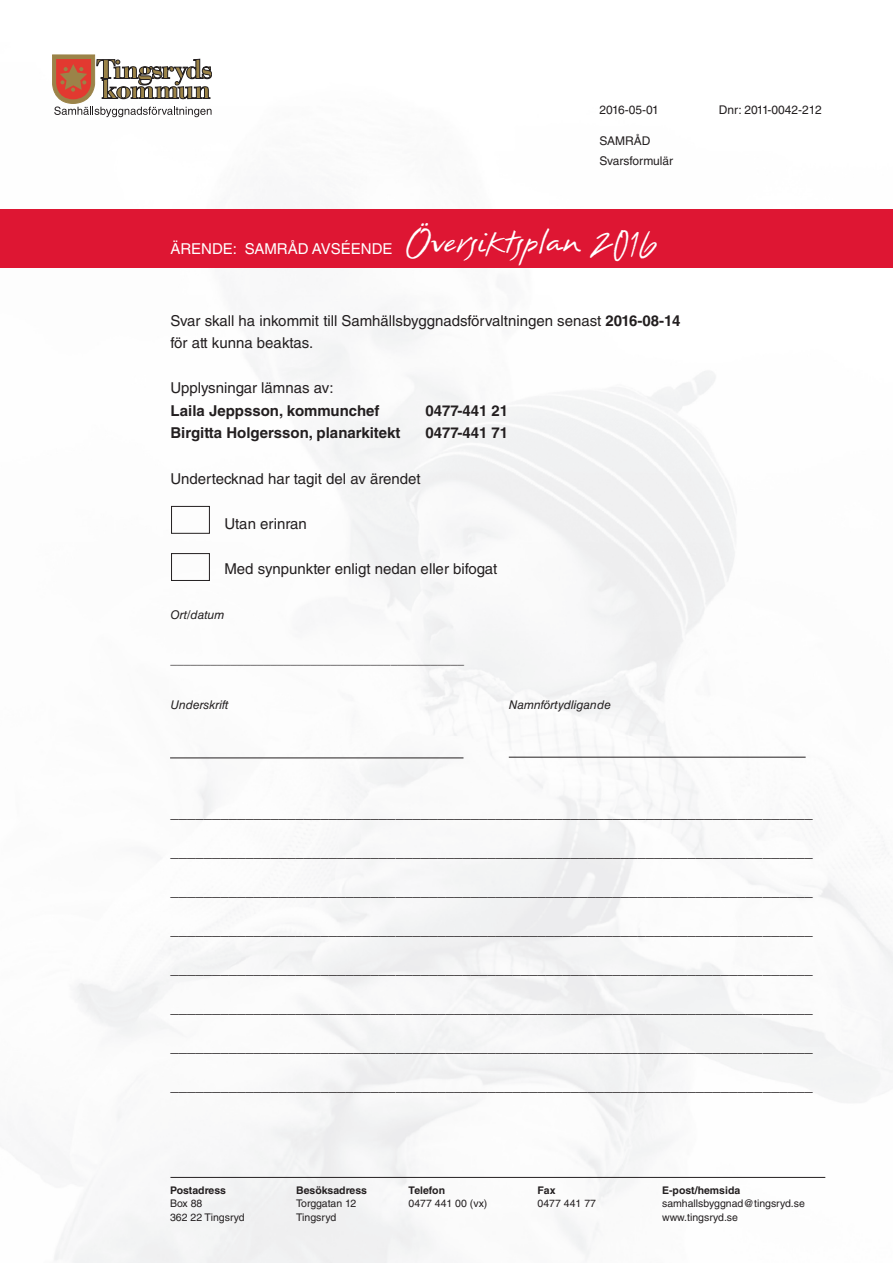
<style>
.page{position:relative;width:893px;height:1263px;background:#fff}
.page>*{position:absolute;margin:0;border:0;box-sizing:border-box;transform-origin:0 0}
.t1{font:43.65px "Erazure";color:#fff}
.t2{font:15px/22.5px "Helvetica LT Std";color:#231f20}
.t3{font:700 15px "Helvetica LT Std";color:#231f20}
.t4{font:15px "Helvetica LT Std";color:#fff}
.t5{font:12px/19.5px "Helvetica LT Std";color:#231f20}
.t6{font:italic 12px "Helvetica LT Std";color:#231f20}
.t7{font:10.5px "Helvetica LT Std";color:#231f20}
.t8{font:700 10.5px "Helvetica LT Std";color:#231f20}
.s1{font-size:36.3px}
.s2{font-weight:700}
</style>
<div class="page">
<svg style="left:52px;top:55px;width:160px;height:62px"></svg>
<div style="left:171px;top:506px;width:39px;height:28px;border:1px solid #231f20"></div>
<div style="left:171px;top:553px;width:39px;height:28px;border:1px solid #231f20"></div>
<hr style="left:170px;top:758px;width:293px;height:1px;background:#231f20">
<hr style="left:509px;top:757px;width:297px;height:1px;background:#231f20">
<hr style="left:170px;top:1177px;width:655px;height:1px;background:#231f20">
<div style="left:0;top:209px;width:893px;height:59px;background:#de1633"></div>
<p class="t5" style="left:600px;top:100px;width:61px">2016-05-01</p>
<p class="t5" style="left:719px;top:100px;width:105px">Dnr: 2011-0042-212</p>
<p class="t5" style="left:600px;top:131px;width:75px">SAMRÅD<br>Svarsformulär</p>
<p class="t4" style="left:170px;top:240px;width:224px">ÄRENDE: SAMRÅD AVSÉENDE</p>
<h1 class="t1" style="left:405px;top:221px;width:253px">Översiktsplan <span class="s1">2016</span></h1>
<p class="t2" style="left:170px;top:309px;width:511px">Svar skall ha inkommit till Samhällsbyggnadsförvaltningen senast <span class="s2">2016-08-14 </span>för att kunna beaktas.</p>
<p class="t2" style="left:170px;top:377px;width:165px">Upplysningar lämnas av:</p>
<p class="t3" style="left:170px;top:402px;width:211px">Laila Jeppsson, kommunchef</p>
<p class="t3" style="left:425px;top:402px;width:84px">0477-441 21</p>
<p class="t3" style="left:170px;top:424px;width:231px">Birgitta Holgersson, planarkitekt</p>
<p class="t3" style="left:425px;top:424px;width:84px">0477-441 71</p>
<p class="t2" style="left:170px;top:467px;width:252px">Undertecknad har tagit del av ärendet</p>
<p class="t2" style="left:224px;top:512px;width:84px">Utan erinran</p>
<p class="t2" style="left:224px;top:557px;width:274px">Med synpunkter enligt nedan eller bifogat</p>
<p class="t6" style="left:170px;top:607px;width:56px">Ort/datum</p>
<p class="t5" style="left:170px;top:649px;width:295px">____________________________________________</p>
<p class="t6" style="left:170px;top:697px;width:60px">Underskrift</p>
<p class="t6" style="left:509px;top:697px;width:104px">Namnförtydligande</p>
<p class="t2" style="left:170px;top:801px;width:644px">_____________________________________________________________________________</p>
<p class="t2" style="left:170px;top:840px;width:644px">_____________________________________________________________________________</p>
<p class="t2" style="left:170px;top:879px;width:644px">_____________________________________________________________________________</p>
<p class="t2" style="left:170px;top:918px;width:644px">_____________________________________________________________________________</p>
<p class="t2" style="left:170px;top:957px;width:644px">_____________________________________________________________________________</p>
<p class="t2" style="left:170px;top:996px;width:644px">_____________________________________________________________________________</p>
<p class="t2" style="left:170px;top:1035px;width:644px">_____________________________________________________________________________</p>
<p class="t2" style="left:170px;top:1074px;width:644px">_____________________________________________________________________________</p>
<p class="t8" style="left:170px;top:1184px;width:57px">Postadress</p>
<p class="t8" style="left:296px;top:1184px;width:72px">Besöksadress</p>
<p class="t8" style="left:409px;top:1184px;width:38px">Telefon</p>
<p class="t8" style="left:538px;top:1184px;width:19px">Fax</p>
<p class="t8" style="left:662px;top:1184px;width:80px">E-post/hemsida</p>
<p class="t7" style="left:170px;top:1198px;width:34px">Box 88</p>
<p class="t7" style="left:296px;top:1198px;width:62px">Torggatan 12</p>
<p class="t7" style="left:409px;top:1198px;width:80px">0477 441 00 (vx)</p>
<p class="t7" style="left:538px;top:1198px;width:60px">0477 441 77</p>
<p class="t7" style="left:662px;top:1198px;width:144px">samhallsbyggnad@tingsryd.se</p>
<p class="t7" style="left:170px;top:1211px;width:76px">362 22 Tingsryd</p>
<p class="t7" style="left:296px;top:1211px;width:42px">Tingsryd</p>
<p class="t7" style="left:662px;top:1211px;width:77px">www.tingsryd.se</p>
</div>
